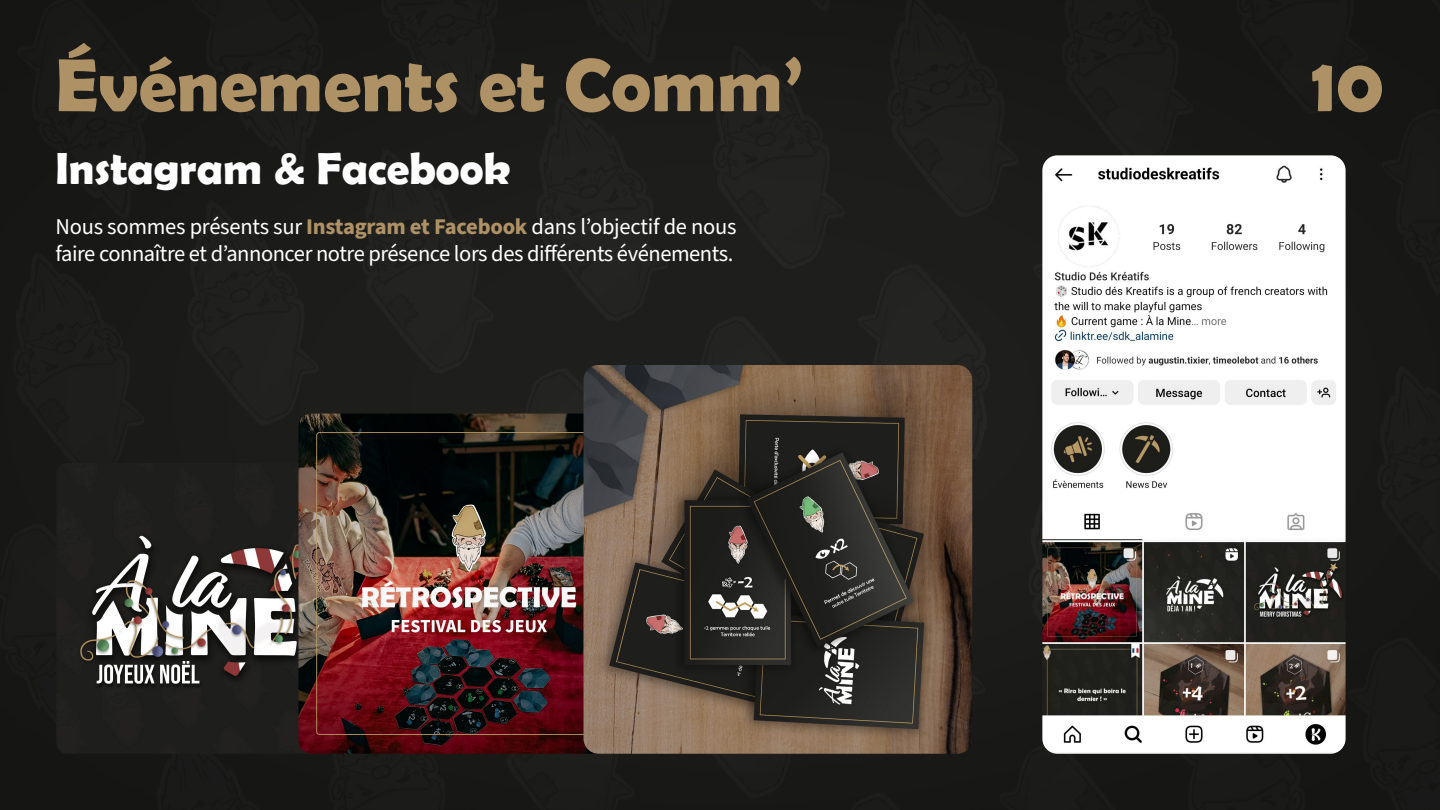
<style>
.page{position:relative;width:1440px;height:810px;background:#1b1b19}
.page>*{position:absolute;margin:0;border:0;box-sizing:border-box;transform-origin:0 0}
.t1{font:700 75.6px "Berlin Sans FB Demi";color:#ae9165}
.t2{font:700 45px "Berlin Sans FB Demi";color:#fff}
.t3{font:22.5px/27px "Source Sans Pro";letter-spacing:-.02em;color:#fff}
.s1{font-weight:700;color:#ae9165}
</style>
<div class="page">
<img style="left:1042px;top:155px;width:304px;height:599px">
<img style="left:56px;top:463px;width:242px;height:291px">
<img style="left:298px;top:414px;width:286px;height:340px">
<img style="left:584px;top:365px;width:388px;height:389px">
<p class="t1" style="left:56px;top:41px;width:750px">Événements et Comm’</p>
<p class="t2" style="left:56px;top:142px;width:457px">Instagram &amp; Facebook</p>
<p class="t3" style="left:56px;top:214px;width:683px">Nous sommes présents sur <span class="s1">Instagram et Facebook</span> dans l’objectif de nous faire connaître et d’annoncer notre présence lors des différents événements.</p>
<p class="t1" style="left:1312px;top:41px;width:73px">10</p>
</div>
